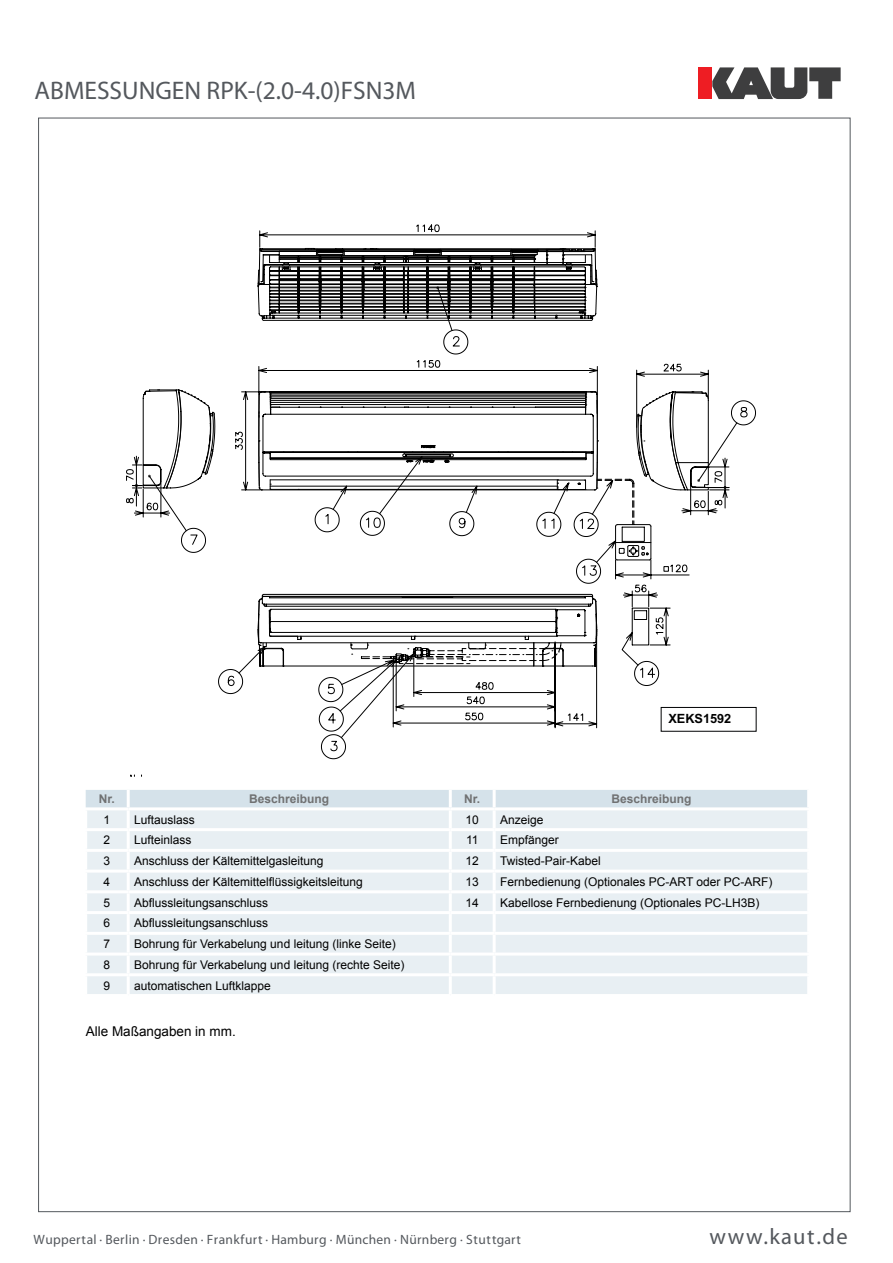
<style>
.page{position:relative;width:893px;height:1263px;background:#fff}
.page>*{position:absolute;margin:0;border:0;box-sizing:border-box;transform-origin:0 0}
.t1{font:25.5px "Myriad Pro";color:#54585d}
.t2{font:22.5px "Myriad Pro";letter-spacing:.065em;color:#54585d}
.t3{font:13.5px "Myriad Pro";letter-spacing:.025em;color:#54585d}
.t4{font:13.5px "Arial";color:#000}
.t5{font:700 12.75px "Arial";color:#000}
.t6{font:12px "Arial";color:#000}
.t7{font:700 12px "Arial";color:#707172}
</style>
<div class="page">
<div style="left:698px;top:67px;width:14px;height:32px;background:#ee1d23"></div>
<svg style="left:712px;top:67px;width:129px;height:32px"></svg>
<svg style="left:259px;top:224px;width:478px;height:483px"></svg>
<svg style="left:126px;top:393px;width:60px;height:124px"></svg>
<svg style="left:144px;top:321px;width:116px;height:165px"></svg>
<svg style="left:260px;top:248px;width:447px;height:208px"></svg>
<svg style="left:669px;top:508px;width:25px;height:156px"></svg>
<svg style="left:443px;top:330px;width:25px;height:24px"></svg>
<svg style="left:218px;top:669px;width:20px;height:25px"></svg>
<svg style="left:181px;top:528px;width:25px;height:25px"></svg>
<svg style="left:636px;top:391px;width:120px;height:117px"></svg>
<svg style="left:238px;top:456px;width:431px;height:282px"></svg>
<div style="left:661px;top:707px;width:95px;height:24px;border:1px solid #000203"></div>
<div style="left:86px;top:790px;width:721px;height:17px;background:#d5e2ea"></div>
<div style="left:87px;top:810px;width:720px;height:184px;background:#e8eff3"></div>
<hr style="left:127px;top:790px;width:3px;height:17px;background:#fff">
<hr style="left:449px;top:810px;width:3px;height:18px;background:#fff">
<hr style="left:449px;top:831px;width:3px;height:18px;background:#fff">
<hr style="left:128px;top:890px;width:322px;height:3px;background:#fff">
<hr style="left:449px;top:790px;width:3px;height:17px;background:#fff">
<hr style="left:493px;top:790px;width:3px;height:17px;background:#fff">
<hr style="left:493px;top:810px;width:3px;height:18px;background:#fff">
<hr style="left:84px;top:828px;width:44px;height:3px;background:#fff">
<hr style="left:450px;top:828px;width:44px;height:3px;background:#fff">
<hr style="left:494px;top:828px;width:316px;height:3px;background:#fff">
<hr style="left:493px;top:831px;width:3px;height:18px;background:#fff">
<hr style="left:84px;top:849px;width:44px;height:3px;background:#fff">
<hr style="left:450px;top:849px;width:44px;height:3px;background:#fff">
<hr style="left:494px;top:849px;width:316px;height:3px;background:#fff">
<hr style="left:493px;top:852px;width:3px;height:17px;background:#fff">
<hr style="left:84px;top:869px;width:44px;height:3px;background:#fff">
<hr style="left:450px;top:869px;width:44px;height:3px;background:#fff">
<hr style="left:494px;top:869px;width:316px;height:3px;background:#fff">
<hr style="left:493px;top:872px;width:3px;height:18px;background:#fff">
<hr style="left:84px;top:890px;width:44px;height:3px;background:#fff">
<hr style="left:127px;top:893px;width:3px;height:18px;background:#fff">
<hr style="left:450px;top:890px;width:44px;height:3px;background:#fff">
<hr style="left:449px;top:893px;width:3px;height:18px;background:#fff">
<hr style="left:127px;top:810px;width:3px;height:18px;background:#fff">
<hr style="left:494px;top:890px;width:316px;height:3px;background:#fff">
<hr style="left:493px;top:893px;width:3px;height:18px;background:#fff">
<hr style="left:84px;top:911px;width:44px;height:3px;background:#fff">
<hr style="left:128px;top:911px;width:322px;height:3px;background:#fff">
<hr style="left:127px;top:914px;width:3px;height:18px;background:#fff">
<hr style="left:450px;top:911px;width:44px;height:3px;background:#fff">
<hr style="left:449px;top:914px;width:3px;height:18px;background:#fff">
<hr style="left:128px;top:828px;width:322px;height:3px;background:#fff">
<hr style="left:127px;top:831px;width:3px;height:18px;background:#fff">
<hr style="left:494px;top:911px;width:316px;height:3px;background:#fff">
<hr style="left:493px;top:914px;width:3px;height:18px;background:#fff">
<hr style="left:84px;top:932px;width:44px;height:3px;background:#fff">
<hr style="left:128px;top:932px;width:322px;height:3px;background:#fff">
<hr style="left:127px;top:935px;width:3px;height:17px;background:#fff">
<hr style="left:450px;top:932px;width:44px;height:3px;background:#fff">
<hr style="left:449px;top:935px;width:3px;height:17px;background:#fff">
<hr style="left:494px;top:932px;width:316px;height:3px;background:#fff">
<hr style="left:493px;top:935px;width:3px;height:17px;background:#fff">
<hr style="left:84px;top:952px;width:44px;height:3px;background:#fff">
<hr style="left:128px;top:849px;width:322px;height:3px;background:#fff">
<hr style="left:127px;top:852px;width:3px;height:17px;background:#fff">
<hr style="left:128px;top:952px;width:322px;height:3px;background:#fff">
<hr style="left:127px;top:955px;width:3px;height:18px;background:#fff">
<hr style="left:449px;top:852px;width:3px;height:17px;background:#fff">
<hr style="left:450px;top:952px;width:44px;height:3px;background:#fff">
<hr style="left:449px;top:955px;width:3px;height:18px;background:#fff">
<hr style="left:494px;top:952px;width:316px;height:3px;background:#fff">
<hr style="left:493px;top:955px;width:3px;height:18px;background:#fff">
<hr style="left:84px;top:973px;width:44px;height:3px;background:#fff">
<hr style="left:128px;top:869px;width:322px;height:3px;background:#fff">
<hr style="left:127px;top:872px;width:3px;height:18px;background:#fff">
<hr style="left:128px;top:973px;width:322px;height:3px;background:#fff">
<hr style="left:127px;top:976px;width:3px;height:18px;background:#fff">
<hr style="left:449px;top:872px;width:3px;height:18px;background:#fff">
<hr style="left:450px;top:973px;width:44px;height:3px;background:#fff">
<hr style="left:449px;top:976px;width:3px;height:18px;background:#fff">
<hr style="left:494px;top:973px;width:316px;height:3px;background:#fff">
<hr style="left:493px;top:976px;width:3px;height:18px;background:#fff">
<h1 class="t1" style="left:35px;top:75px;width:383px">ABMESSUNGEN RPK-(2.0-4.0)FSN3M</h1>
<p class="t5" style="left:668px;top:711px;width:65px">XEKS1592</p>
<p class="t7" style="left:99px;top:791px;width:18px">Nr.</p>
<p class="t7" style="left:249px;top:791px;width:82px">Beschreibung</p>
<p class="t7" style="left:464px;top:791px;width:18px">Nr.</p>
<p class="t7" style="left:611px;top:791px;width:82px">Beschreibung</p>
<p class="t6" style="left:104px;top:811px;width:8px">1</p>
<p class="t6" style="left:134px;top:811px;width:62px">Luftauslass</p>
<p class="t6" style="left:466px;top:811px;width:15px">10</p>
<p class="t6" style="left:500px;top:811px;width:45px">Anzeige</p>
<p class="t6" style="left:104px;top:832px;width:8px">2</p>
<p class="t6" style="left:134px;top:832px;width:59px">Lufteinlass</p>
<p class="t6" style="left:466px;top:832px;width:14px">11</p>
<p class="t6" style="left:500px;top:832px;width:60px">Empfänger</p>
<p class="t6" style="left:104px;top:853px;width:8px">3</p>
<p class="t6" style="left:134px;top:853px;width:191px">Anschluss der Kältemittelgasleitung</p>
<p class="t6" style="left:466px;top:853px;width:15px">12</p>
<p class="t6" style="left:500px;top:853px;width:102px">Twisted-Pair-Kabel</p>
<p class="t6" style="left:104px;top:874px;width:8px">4</p>
<p class="t6" style="left:134px;top:874px;width:230px">Anschluss der Kältemittelflüssigkeitsleitung</p>
<p class="t6" style="left:466px;top:874px;width:15px">13</p>
<p class="t6" style="left:500px;top:874px;width:274px">Fernbedienung (Optionales PC-ART oder PC-ARF)</p>
<p class="t6" style="left:104px;top:894px;width:8px">5</p>
<p class="t6" style="left:134px;top:894px;width:136px">Abflussleitungsanschluss</p>
<p class="t6" style="left:466px;top:894px;width:15px">14</p>
<p class="t6" style="left:500px;top:894px;width:261px">Kabellose Fernbedienung (Optionales PC-LH3B)</p>
<p class="t6" style="left:104px;top:915px;width:8px">6</p>
<p class="t6" style="left:134px;top:915px;width:136px">Abflussleitungsanschluss</p>
<p class="t6" style="left:104px;top:936px;width:8px">7</p>
<p class="t6" style="left:134px;top:936px;width:263px">Bohrung für Verkabelung und leitung (linke Seite)</p>
<p class="t6" style="left:104px;top:957px;width:8px">8</p>
<p class="t6" style="left:134px;top:957px;width:272px">Bohrung für Verkabelung und leitung (rechte Seite)</p>
<p class="t6" style="left:104px;top:977px;width:8px">9</p>
<p class="t6" style="left:134px;top:977px;width:138px">automatischen Luftklappe</p>
<p class="t4" style="left:86px;top:1023px;width:152px">Alle Maßangaben in mm.</p>
<p class="t3" style="left:34px;top:1232px;width:489px">Wuppertal · Berlin · Dresden · Frankfurt · Hamburg · München · Nürnberg · Stuttgart</p>
<h2 class="t2" style="left:709px;top:1224px;width:140px">www.kaut.de</h2>
</div>
